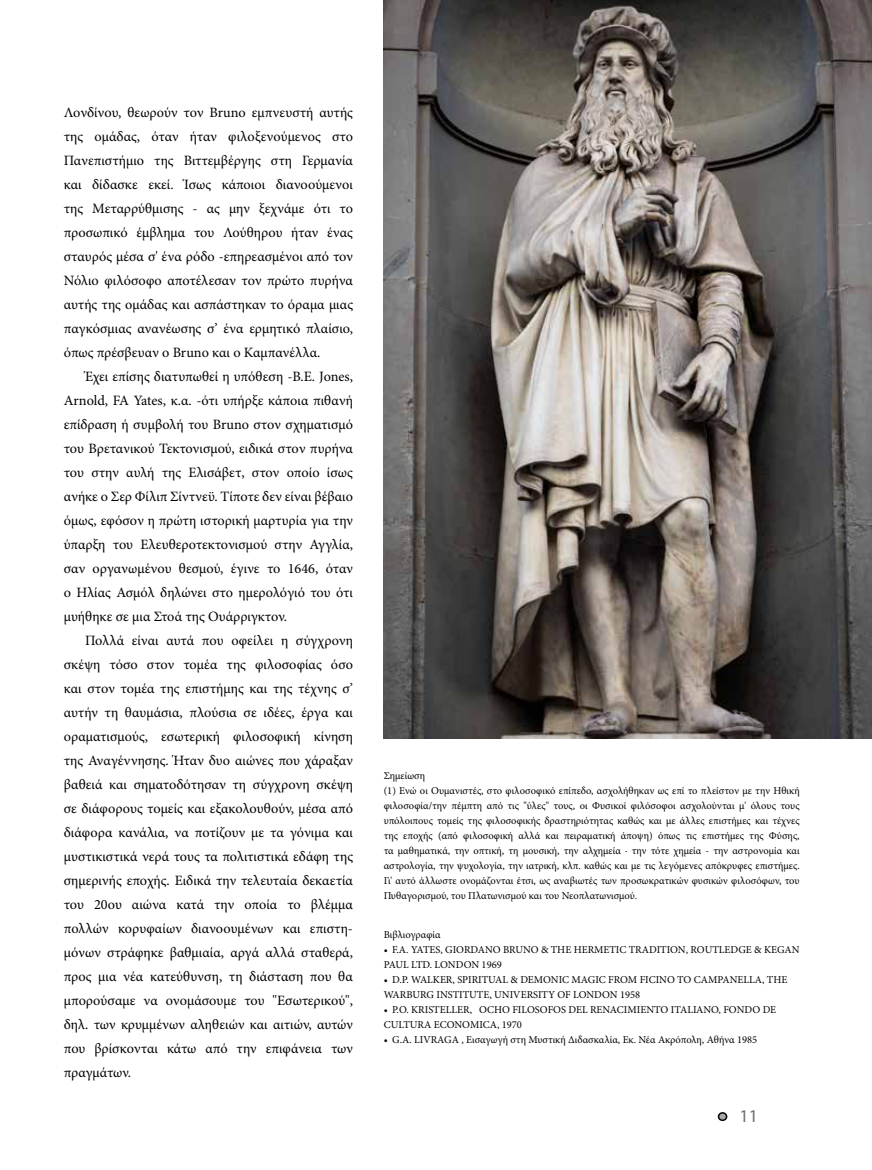
<style>
.page{position:relative;width:872px;height:1170px;background:#fff}
.page>*{position:absolute;margin:0;border:0;box-sizing:border-box;transform-origin:0 0}
.t1{font:18px "Myriad Pro";color:#6d6e71}
.t2{font:14.25px/24px "Minion Pro";color:#000;text-align:justify}
.t3{font:10.5px/15px "Minion Pro";color:#000}
</style>
<div class="page">
<div style="left:718px;top:1112px;width:8px;height:8px;background:#a7a9ac;border-radius:50%"></div>
<div style="left:718px;top:1111px;width:9px;height:9px;border:2px solid #000;border-radius:50%"></div>
<img style="left:384px;top:0;width:488px;height:738px">
<p class="t2" style="left:64px;top:100px;width:291px">Λονδίνου, θεωρούν τον Bruno εμπνευστή αυτής της ομάδας, όταν ήταν φιλοξενούμενος στο Πανεπιστήμιο της Βιττεμβέργης στη Γερμανία και δίδασκε εκεί. Ίσως κάποιοι διανοούμενοι της Μεταρρύθμισης - ας μην ξεχνάμε ότι το προσωπικό έμβλημα του Λούθηρου ήταν ένας σταυρός μέσα σ' ένα ρόδο -επηρεασμένοι από τον Νόλιο φιλόσοφο αποτέλεσαν τον πρώτο πυρήνα αυτής της ομάδας και ασπάστηκαν το όραμα μιας παγκόσμιας ανανέωσης σ’ ένα ερμητικό πλαίσιο, όπως πρέσβευαν ο Bruno και ο Καμπανέλλα.</p>
<p class="t2" style="left:64px;top:364px;width:291px;text-indent:21px">Έχει επίσης διατυπωθεί η υπόθεση -Β.Ε. Jones, Arnold, FA Yates, κ.α. -ότι υπήρξε κάποια πιθανή επίδραση ή συμβολή του Bruno στον σχηματισμό του Βρετανικού Τεκτονισμού, ειδικά στον πυρήνα του στην αυλή της Ελισάβετ, στον οποίο ίσως ανήκε ο Σερ Φίλιπ Σίντνεϋ. Τίποτε δεν είναι βέβαιο όμως, εφόσον η πρώτη ιστορική μαρτυρία για την ύπαρξη του Ελευθεροτεκτονισμού στην Αγγλία, σαν οργανωμένου θεσμού, έγινε το 1646, όταν ο Ηλίας Ασμόλ δηλώνει στο ημερολόγιό του ότι μυήθηκε σε μια Στοά της Ουάρριγκτον.</p>
<p class="t2" style="left:64px;top:628px;width:291px;text-indent:21px">Πολλά είναι αυτά που οφείλει η σύγχρονη σκέψη τόσο στον τομέα της φιλοσοφίας όσο και στον τομέα της επιστήμης και της τέχνης σ’ αυτήν τη θαυμάσια, πλούσια σε ιδέες, έργα και οραματισμούς, εσωτερική φιλοσοφική κίνηση της Αναγέννησης. Ήταν δυο αιώνες που χάραξαν βαθειά και σηματοδότησαν τη σύγχρονη σκέψη σε διάφορους τομείς και εξακολουθούν, μέσα από διάφορα κανάλια, να ποτίζουν με τα γόνιμα και μυστικιστικά νερά τους τα πολιτιστικά εδάφη της σημερινής εποχής. Ειδικά την τελευταία δεκαετία του 20ου αιώνα κατά την οποία το βλέμμα πολλών κορυφαίων διανοουμένων και επιστη&shy;μόνων στράφηκε βαθμιαία, αργά αλλά σταθερά, προς μια νέα κατεύθυνση, τη διάσταση που θα μπορούσαμε να ονομάσουμε του "Εσωτερικού", δηλ. των κρυμμένων αληθειών και αιτιών, αυτών που βρίσκονται κάτω από την επιφάνεια των πραγμάτων.</p>
<p class="t3" style="left:384px;top:767px;width:417px">Σημείωση<br>(1) Ενώ οι Ουμανιστές, στο φιλοσοφικό επίπεδο, ασχολήθηκαν ως επί το πλείστον με την Ηθική φιλοσοφία/την πέμπτη από τις "ύλες" τους, οι Φυσικοί φιλόσοφοι ασχολούνται μ' όλους τους υπόλοιπους τομείς της φιλοσοφικής δραστηριότητας καθώς και με άλλες επιστήμες και τέχνες της εποχής (από φιλοσοφική αλλά και πειραματική άποψη) όπως τις επιστήμες της Φύσης, τα μαθηματικά, την οπτική, τη μουσική, την αλχημεία · την τότε χημεία - την αστρονομία και αστρολογία, την ψυχολογία, την ιατρική, κλπ. καθώς και με τις λεγόμενες απόκρυφες επιστήμες.<br>Γι' αυτό άλλωστε ονομάζονται έτσι, ως αναβιωτές των προσωκρατικών φυσικών φιλοσόφων, του Πυθαγορισμού, του Πλατωνισμού και του Νεοπλατωνισμού.</p>
<p class="t3" style="left:384px;top:926px;width:59px">Βιβλιογραφία</p>
<p class="t3" style="left:384px;top:941px;width:417px">• F.A. YATES, GIORDANO BRUNO &amp; THE HERMETIC TRADITION, ROUTLEDGE &amp; KEGAN<br>PAUL LTD. LONDON 1969</p>
<p class="t3" style="left:384px;top:971px;width:405px">• D.P. WALKER, SPIRITUAL &amp; DEMONIC MAGIC FROM FICINO TO CAMPANELLA, THE<br>WARBURG INSTITUTE, UNIVERSITY OF LONDON 1958</p>
<p class="t3" style="left:384px;top:1001px;width:394px">• P.O. KRISTELLER, OCHO FILOSOFOS DEL RENACIMIENTO ITALIANO, FONDO DE<br>CULTURA ECONOMICA, 1970</p>
<p class="t3" style="left:384px;top:1031px;width:375px">• G.A. LIVRAGA , Εισαγωγή στη Μυστική Διδασκαλία, Εκ. Νέα Ακρόπολη, Αθήνα 1985</p>
<p class="t1" style="left:739px;top:1104px;width:20px">11</p>
</div>
